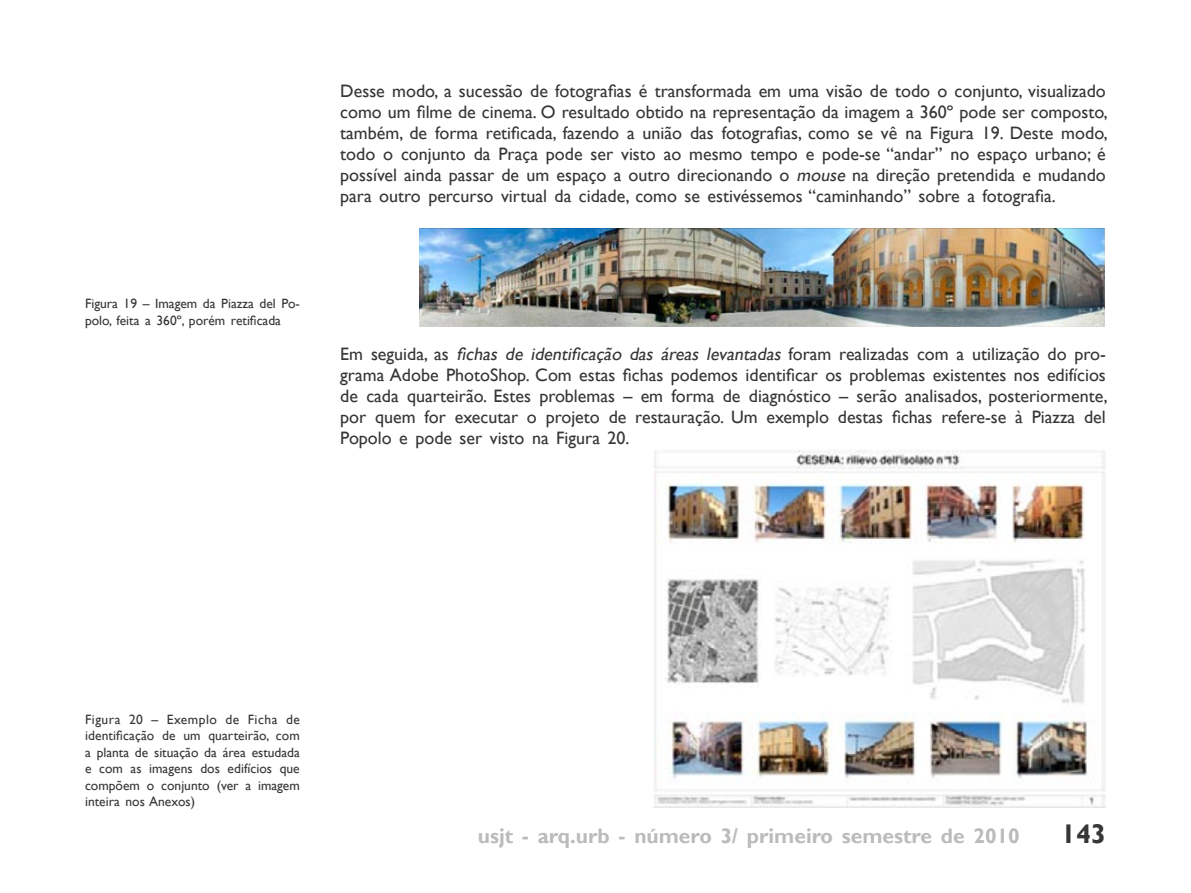
<style>
.page{position:relative;width:1191px;height:893px;background:#fff}
.page>*{position:absolute;margin:0;border:0;box-sizing:border-box;transform-origin:0 0}
.t1{font:700 27px "Gill Sans";color:#373535}
.t2{font:700 21px "Gill Sans";color:#b9bbbd}
.TEXTO{font:18px/21px "Gill Sans";color:#373535;text-align:justify}
.FIGURA{font:13.5px/16.5px "Gill Sans";color:#373535}
.s1{font-style:italic}
</style>
<div class="page">
<img style="left:419px;top:228px;width:686px;height:99px">
<img style="left:653px;top:450px;width:453px;height:358px">
<p class="FIGURA" style="left:85px;top:296px;width:216px">Figura 19 – Imagem da Piazza del Po&shy;polo, feita a 360º, porém retificada</p>
<p class="TEXTO" style="left:340px;top:81px;width:769px">Desse modo, a sucessão de fotografias é transformada em uma visão de todo o conjunto, visualizado como um filme de cinema. O resultado obtido na representação da imagem a 360º pode ser composto, também, de forma retificada, fazendo a união das fotografias, como se vê na Figura 19. Deste modo, todo o conjunto da Praça pode ser visto ao mesmo tempo e pode-se “andar” no espaço urbano; é possível ainda passar de um espaço a outro direcionando o <span class="s1">mouse</span> na direção pretendida e mudando para outro percurso virtual da cidade, como se estivéssemos “caminhando” sobre a fotografia.</p>
<p class="TEXTO" style="left:340px;top:343px;width:769px">Em seguida, as <span class="s1">fichas de identificação das áreas levantadas</span> foram realizadas com a utilização do pro&shy;grama Adobe PhotoShop. Com estas fichas podemos identificar os problemas existentes nos edifícios de cada quarteirão. Estes problemas – em forma de diagnóstico – serão analisados, posteriormente, por quem for executar o projeto de restauração. Um exemplo destas fichas refere-se à Piazza del Popolo e pode ser visto na Figura 20.</p>
<p class="FIGURA" style="left:85px;top:711px;width:216px;text-align:justify">Figura 20 – Exemplo de Ficha de identificação de um quarteirão, com a planta de situação da área estudada e com as imagens dos edifícios que compõem o conjunto (ver a imagem inteira nos Anexos)</p>
<p class="t2" style="left:478px;top:823px;width:543px">usjt - arq.urb - número 3/ primeiro semestre de 2010</p>
<h1 class="t1" style="left:1061px;top:817px;width:46px">143</h1>
</div>
